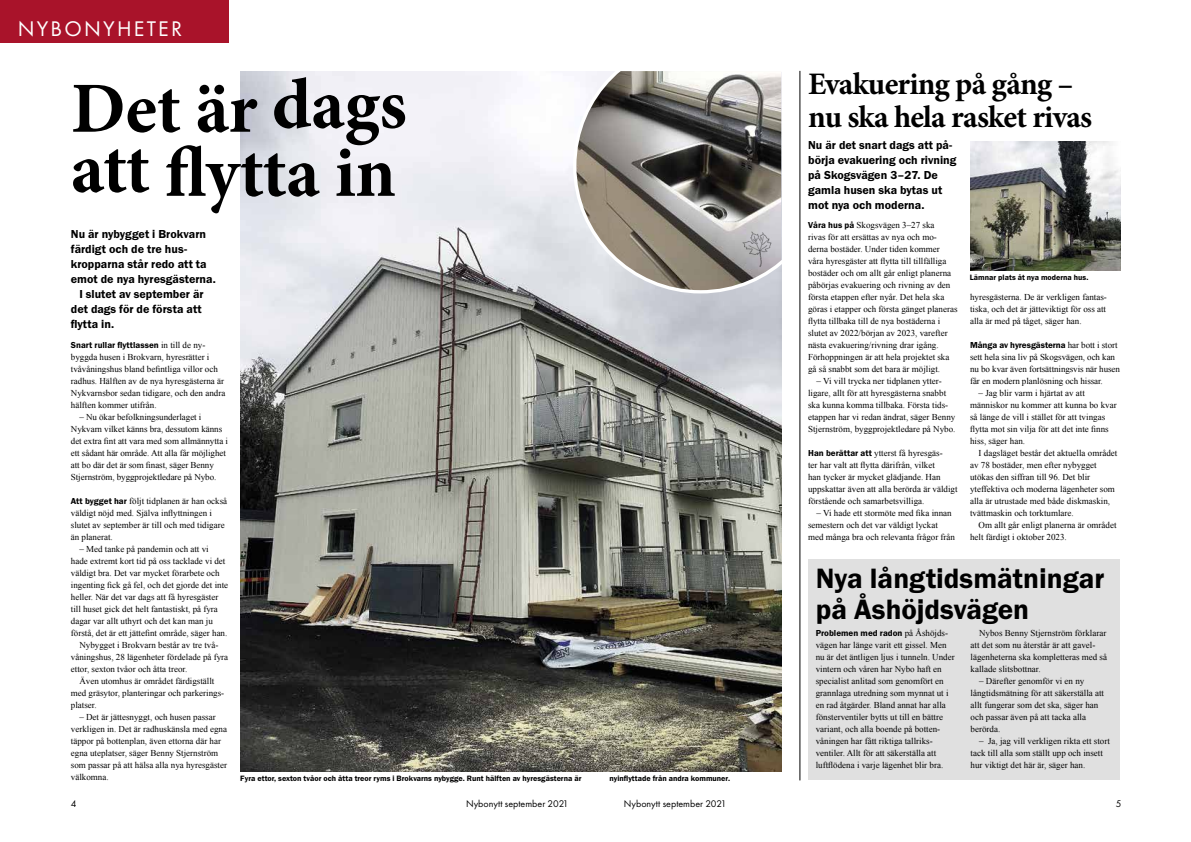
<style>
.page{position:relative;width:1191px;height:842px;background:#fff}
.page>*{position:absolute;margin:0;border:0;box-sizing:border-box;transform-origin:0 0}
.t1{font:700 72px/64.1px "Minion Pro";letter-spacing:-.005em;color:#000}
.t2{font:700 31.3px/33.2px "Minion Pro";letter-spacing:-.025em;color:#000}
.t3{font:29px/31px "Franklin Gothic URW Dem";color:#000}
.t4{font:22px "Futura PT";letter-spacing:.1em;color:#fff}
.t5{font:12px/15px "Franklin Gothic URW Dem";color:#000}
.t6{font:10px "Futura PT";color:#000}
.t7{font:9px/12px "Times New Roman";color:#000}
.t8{font:9px "Franklin Gothic URW Dem";color:#000}
.t9{font:8px "Franklin Gothic URW Dem";color:#000}
.s1{font-family:"Times New Roman"}
.s2{font-family:"Franklin Gothic URW Dem"}
</style>
<div class="page">
<div style="left:808px;top:559px;width:312px;height:221px;background:#e0e0e0"></div>
<div style="left:0;top:0;width:228px;height:43px;background:#a9132a"></div>
<hr style="left:799px;top:71px;width:1px;height:709px;background:#000">
<img style="left:240px;top:71px;width:541px;height:700px">
<svg style="left:573px;top:71px;width:208px;height:222px;background:#8f8c87"></svg>
<img style="left:970px;top:142px;width:150px;height:129px">
<img style="left:743px;top:231px;width:28px;height:36px">
<h3 class="t4" style="left:18px;top:16px;width:166px">NYBONYHETER</h3>
<h1 class="t1" style="left:71px;top:76px;width:337px">Det är dags att flytta in</h1>
<h3 class="t5" style="left:71px;top:226px;width:137px">Nu är nybygget i Brokvarn</h3>
<h3 class="t5" style="left:71px;top:241px;width:118px">färdigt och de tre hus-</h3>
<h3 class="t5" style="left:71px;top:256px;width:137px">kropparna står redo att ta</h3>
<h3 class="t5" style="left:71px;top:271px;width:146px">emot de nya hyresgästerna.</h3>
<h3 class="t5" style="left:79px;top:286px;width:126px">I slutet av september är</h3>
<h3 class="t5" style="left:71px;top:301px;width:132px">det dags för de första att</h3>
<h3 class="t5" style="left:71px;top:316px;width:45px">flytta in.</h3>
<p class="t8" style="left:71px;top:339px;width:136px">Snart rullar flyttlassen <span class="s1">in till de ny-</span></p>
<p class="t7" style="left:71px;top:351px;width:156px">byggda husen i Brokvarn, hyresrätter i tvåvåningshus bland befintliga villor och radhus. Hälften av de nya hyresgästerna är Nykvarnsbor sedan tidigare, och den andra hälften kommer utifrån.</p>
<p class="t7" style="left:71px;top:411px;width:159px;text-indent:9px">– Nu ökar befolkningsunderlaget i Nykvarn vilket känns bra, dessutom känns det extra fint att vara med som allmännytta i ett sådant här område. Att alla får möjlighet att bo där det är som finast, säger Benny Stjernström, byggprojektledare på Nybo.</p>
<p class="t7" style="left:71px;top:495px;width:158px"><span class="s2">Att bygget har</span> följt tidplanen är han också väldigt nöjd med. Själva inflyttningen i slutet av september är till och med tidigare än planerat.</p>
<p class="t7" style="left:79px;top:543px;width:131px">– Med tanke på pandemin och att vi</p>
<p class="t7" style="left:71px;top:555px;width:156px">hade extremt kort tid på oss tacklade vi det</p>
<p class="t7" style="left:71px;top:567px;width:150px">väldigt bra. Det var mycket förarbete och</p>
<p class="t7" style="left:71px;top:579px;width:159px">ingenting fick gå fel, och det gjorde det inte</p>
<p class="t7" style="left:71px;top:591px;width:149px">heller. När det var dags att få hyresgäster</p>
<p class="t7" style="left:71px;top:603px;width:148px">till huset gick det helt fantastiskt, på fyra</p>
<p class="t7" style="left:71px;top:615px;width:143px">dagar var allt uthyrt och det kan man ju</p>
<p class="t7" style="left:71px;top:627px;width:158px">förstå, det är ett jättefint område, säger han.</p>
<p class="t7" style="left:79px;top:639px;width:140px">Nybygget i Brokvarn består av tre två-</p>
<p class="t7" style="left:71px;top:651px;width:159px">våningshus, 28 lägenheter fördelade på fyra</p>
<p class="t7" style="left:71px;top:663px;width:118px">ettor, sexton tvåor och åtta treor.</p>
<p class="t7" style="left:79px;top:675px;width:136px">Även utomhus är området färdigställt</p>
<p class="t7" style="left:71px;top:687px;width:155px">med gräsytor, planteringar och parkerings-</p>
<p class="t7" style="left:71px;top:699px;width:27px">platser.</p>
<p class="t7" style="left:71px;top:711px;width:158px;text-indent:9px">– Det är jättesnyggt, och husen passar verkligen in. Det är radhuskänsla med egna täppor på bottenplan, även ettorna där har egna uteplatser, säger Benny Stjernström som passar på att hälsa alla nya hyresgäster välkomna.</p>
<p class="t9" style="left:240px;top:773px;width:343px">Fyra ettor, sexton tvåor och åtta treor ryms i Brokvarns nybygge. Runt hälften av hyresgästerna är</p>
<p class="t9" style="left:609px;top:773px;width:122px">nyinflyttade från andra kommuner.</p>
<h2 class="t2" style="left:808px;top:67px;width:286px">Evakuering på gång – nu ska hela rasket rivas</h2>
<h3 class="t5" style="left:808px;top:137px;width:150px">Nu är det snart dags att på&shy;börja evakuering och rivning på Skogsvägen 3–27. De gamla husen ska bytas ut mot nya och moderna.</h3>
<p class="t7" style="left:808px;top:219px;width:151px"><span class="s2">Våra hus på</span> Skogsvägen 3–27 ska<br>rivas för att ersättas av nya och mo&shy;derna bostäder. Under tiden kommer våra hyresgäster att flytta till tillfälliga bostäder och om allt går enligt planerna påbörjas evakuering och rivning av den första etappen efter nyår. Det hela ska göras i etapper och första gänget planeras flytta tillbaka till de nya bostäderna i slutet av 2022/början av 2023, varefter nästa evakuering/rivning drar igång.<br>Förhoppningen är att hela projektet ska gå så snabbt som det bara är möjligt.</p>
<p class="t7" style="left:808px;top:375px;width:149px;text-indent:9px">– Vi vill trycka ner tidplanen ytter&shy;ligare, allt för att hyresgästerna snabbt ska kunna komma tillbaka. Första tids&shy;etappen har vi redan ändrat, säger Benny Stjernström, byggprojektledare på Nybo.</p>
<p class="t7" style="left:808px;top:447px;width:151px"><span class="s2">Han berättar att</span> ytterst få hyresgäs-<br>ter har valt att flytta därifrån, vilket<br>han tycker är mycket glädjande. Han uppskattar även att alla berörda är väldigt förstående och samarbetsvilliga.</p>
<p class="t7" style="left:808px;top:507px;width:148px;text-indent:9px">– Vi hade ett stormöte med fika innan semestern och det var väldigt lyckat med många bra och relevanta frågor från</p>
<p class="t9" style="left:969px;top:273px;width:120px">Lämnar plats åt nya moderna hus.</p>
<p class="t7" style="left:970px;top:291px;width:138px;text-align:justify">hyresgästerna. De är verkligen fantas&shy;tiska, och det är jätteviktigt för oss att alla är med på tåget, säger han.</p>
<p class="t8" style="left:970px;top:339px;width:149px">Många av hyresgästerna <span class="s1">har bott i stort</span></p>
<p class="t7" style="left:970px;top:351px;width:151px">sett hela sina liv på Skogsvägen, och kan nu bo kvar även fortsättningsvis när husen får en modern planlösning och hissar.</p>
<p class="t7" style="left:970px;top:387px;width:148px;text-indent:9px">– Jag blir varm i hjärtat av att människor nu kommer att kunna bo kvar så länge de vill i stället för att tvingas flytta mot sin vilja för att det inte finns hiss, säger han.</p>
<p class="t7" style="left:970px;top:447px;width:149px;text-indent:9px">I dagsläget består det aktuella området av 78 bostäder, men efter nybygget utökas den siffran till 96. Det blir yteffektiva och moderna lägenheter som alla är utrustade med både diskmaskin, tvättmaskin och torktumlare.</p>
<p class="t7" style="left:970px;top:519px;width:148px;text-indent:9px">Om allt går enligt planerna är området helt färdigt i oktober 2023.</p>
<h3 class="t3" style="left:815px;top:563px;width:290px">Nya långtidsmätningar på Åshöjdsvägen</h3>
<p class="t8" style="left:815px;top:627px;width:134px">Problemen med radon <span class="s1">på Åshöjds-</span></p>
<p class="t7" style="left:815px;top:639px;width:140px">vägen har länge varit ett gissel. Men nu är det äntligen ljus i tunneln. Under vintern och våren har Nybo haft en specialist anlitad som genomfört en grannlaga utredning som mynnat ut i en rad åtgärder. Bland annat har alla fönsterventiler bytts ut till en bättre variant, och alla boende på botten&shy;våningen har fått riktiga tallriks&shy;ventiler. Allt för att säkerställa att luftflödena i varje lägenhet blir bra.</p>
<p class="t7" style="left:970px;top:627px;width:138px;text-indent:9px">Nybos Benny Stjernström förklarar att det som nu återstår är att gavel&shy;lägenheterna ska kompletteras med så kallade slitsbottnar.</p>
<p class="t7" style="left:970px;top:675px;width:135px;text-indent:9px">– Därefter genomför vi en ny långtidsmätning för att säkerställa att allt fungerar som det ska, säger han och passar även på att tacka alla berörda.</p>
<p class="t7" style="left:970px;top:735px;width:141px;text-indent:9px">– Ja, jag vill verkligen rikta ett stort tack till alla som ställt upp och insett hur viktigt det här är, säger han.</p>
<p class="t6" style="left:71px;top:798px;width:7px">4</p>
<p class="t6" style="left:466px;top:798px;width:104px">Nybonytt september 2021</p>
<p class="t6" style="left:624px;top:798px;width:104px">Nybonytt september 2021</p>
<p class="t6" style="left:1116px;top:798px;width:7px">5</p>
</div>
